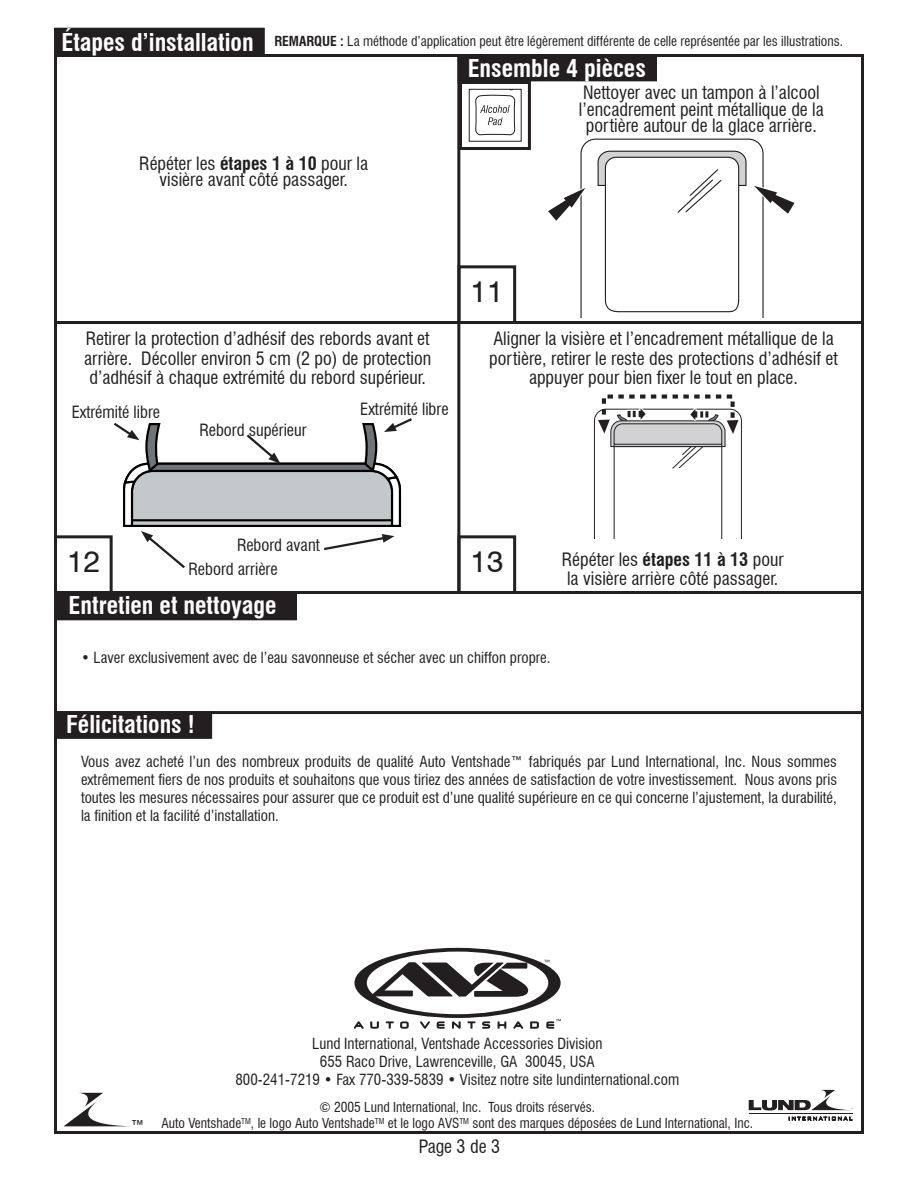
<style>
.page{position:relative;width:918px;height:1188px;background:#fff}
.page>*{position:absolute;margin:0;border:0;box-sizing:border-box;transform-origin:0 0}
.t1{font:30px "Swiss 721 BT";color:#231f20}
.t2{font:700 condensed 24px "Swiss 721 BT";color:#fff}
.t3{font:condensed 18px/19.5px "Swiss 721 BT";color:#231f20;text-align:center}
.t4{font:condensed 16.5px "Swiss 721 BT";color:#231f20}
.t5{font:condensed 15px/18px "Swiss 721 BT";color:#231f20;text-align:justify}
.t6{font:condensed 13.5px/16.2px "Swiss 721 BT";color:#231f20;text-align:center}
.s1{font-weight:700;font-size:24px;color:#fff}
.s2{font-weight:700}
</style>
<div class="page">
<div style="left:55px;top:28px;width:209px;height:26px;background:#231f20"></div>
<div style="left:54px;top:28px;width:211px;height:27px;border:2px solid #231f20"></div>
<div style="left:55px;top:594px;width:241px;height:26px;background:#231f20"></div>
<hr style="left:54px;top:711px;width:810px;height:3px;background:#231f20">
<div style="left:55px;top:712px;width:156px;height:26px;background:#231f20"></div>
<div style="left:54px;top:712px;width:158px;height:27px;border:2px solid #231f20"></div>
<svg style="left:354px;top:948px;width:207px;height:81px"></svg>
<svg style="left:64px;top:1093px;width:59px;height:33px"></svg>
<hr style="left:749px;top:1113px;width:103px;height:1px;background:#231f20">
<svg style="left:789px;top:1116px;width:63px;height:4px"></svg>
<svg style="left:749px;top:1090px;width:103px;height:20px"></svg>
<hr style="left:54px;top:591px;width:810px;height:3px;background:#231f20">
<hr style="left:54px;top:321px;width:810px;height:3px;background:#231f20">
<hr style="left:457px;top:54px;width:3px;height:538px;background:#231f20">
<div style="left:458px;top:265px;width:58px;height:59px;border:3px solid #231f20"></div>
<div style="left:54px;top:535px;width:59px;height:59px;border:3px solid #231f20"></div>
<div style="left:458px;top:535px;width:58px;height:59px;border:3px solid #231f20"></div>
<div style="left:458px;top:55px;width:198px;height:26px;background:#231f20"></div>
<div style="left:458px;top:54px;width:199px;height:27px;border:2px solid #231f20"></div>
<svg style="left:548px;top:139px;width:247px;height:178px"></svg>
<svg style="left:111px;top:418px;width:301px;height:153px"></svg>
<svg style="left:594px;top:395px;width:148px;height:144px"></svg>
<div style="left:459px;top:81px;width:72px;height:69px;border:3px solid #231f20"></div>
<svg style="left:469px;top:89px;width:53px;height:53px"></svg>
<p class="t6" style="left:62px;top:33px;width:783px"><span class="s1">Étapes d’installation</span> <span class="s2">REMARQUE :</span> La méthode d’application peut être légèrement différente de celle représentée par les illustrations.</p>
<p class="t3" style="left:139px;top:155px;width:231px;line-height:16.5px">Répéter les <span class="s2">étapes 1 à 10</span> pour la visière avant côté passager.</p>
<h2 class="t2" style="left:468px;top:54px;width:180px">Ensemble 4 pièces</h2>
<p class="t3" style="left:579px;top:84px;width:246px;line-height:16.5px">Nettoyer avec un tampon à l’alcool l’encadrement peint métallique de la portière autour de la glace arrière.</p>
<h1 class="t1" style="left:471px;top:273px;width:34px">11</h1>
<p class="t3" style="left:84px;top:329px;width:349px;text-align:justify">Retirer la protection d’adhésif des rebords avant et arrière. Décoller environ 5 cm (2 po) de protection d’adhésif à chaque extrémité du rebord supérieur.</p>
<p class="t3" style="left:489px;top:329px;width:350px">Aligner la visière et l’encadrement métallique de la portière, retirer le reste des protections d’adhésif et appuyer pour bien fixer le tout en place.</p>
<p class="t4" style="left:72px;top:402px;width:90px">Extrémité libre</p>
<p class="t4" style="left:199px;top:420px;width:109px">Rebord supérieur</p>
<p class="t4" style="left:360px;top:399px;width:90px">Extrémité libre</p>
<p class="t4" style="left:237px;top:536px;width:84px">Rebord avant</p>
<h1 class="t1" style="left:67px;top:543px;width:34px">12</h1>
<h1 class="t1" style="left:471px;top:543px;width:34px">13</h1>
<p class="t4" style="left:189px;top:559px;width:91px">Rebord arrière</p>
<h2 class="t2" style="left:69px;top:591px;width:209px">Entretien et nettoyage</h2>
<p class="t5" style="left:81px;top:649px;width:471px">• Laver exclusivement avec de l’eau savonneuse et sécher avec un chiffon propre.</p>
<p class="t3" style="left:562px;top:549px;width:223px;text-align:left">Répéter les <span class="s2">étapes 11 à 13</span> pour la visière arrière côté passager.</p>
<h2 class="t2" style="left:66px;top:710px;width:130px">Félicitations !</h2>
<p class="t5" style="left:81px;top:752px;width:758px">Vous avez acheté l’un des nombreux produits de qualité Auto Ventshade™ fabriqués par Lund International, Inc. Nous sommes extrêmement fiers de nos produits et souhaitons que vous tiriez des années de satisfaction de votre investissement. Nous avons pris toutes les mesures nécessaires pour assurer que ce produit est d’une qualité supérieure en ce qui concerne l’ajustement, la durabilité, la finition et la facilité d’installation.</p>
<p class="t3" style="left:130px;top:1116px;width:16px">™</p>
<p class="t5" style="left:235px;top:1034px;width:445px;text-align:center">Lund International, Ventshade Accessories Division<br>655 Raco Drive, Lawrenceville, GA 30045, USA<br>800-241-7219 • Fax 770-339-5839 • Visitez notre site lundinternational.com</p>
<p class="t6" style="left:161px;top:1099px;width:593px">© 2005 Lund International, Inc. Tous droits réservés.<br>Auto Ventshade<sup>TM</sup>, le logo Auto Ventshade<sup>TM</sup> et le logo AVS<sup>TM</sup> sont des marques déposées de Lund International, Inc.</p>
<p class="t3" style="left:419px;top:1137px;width:83px">Page 3 de 3</p>
</div>
